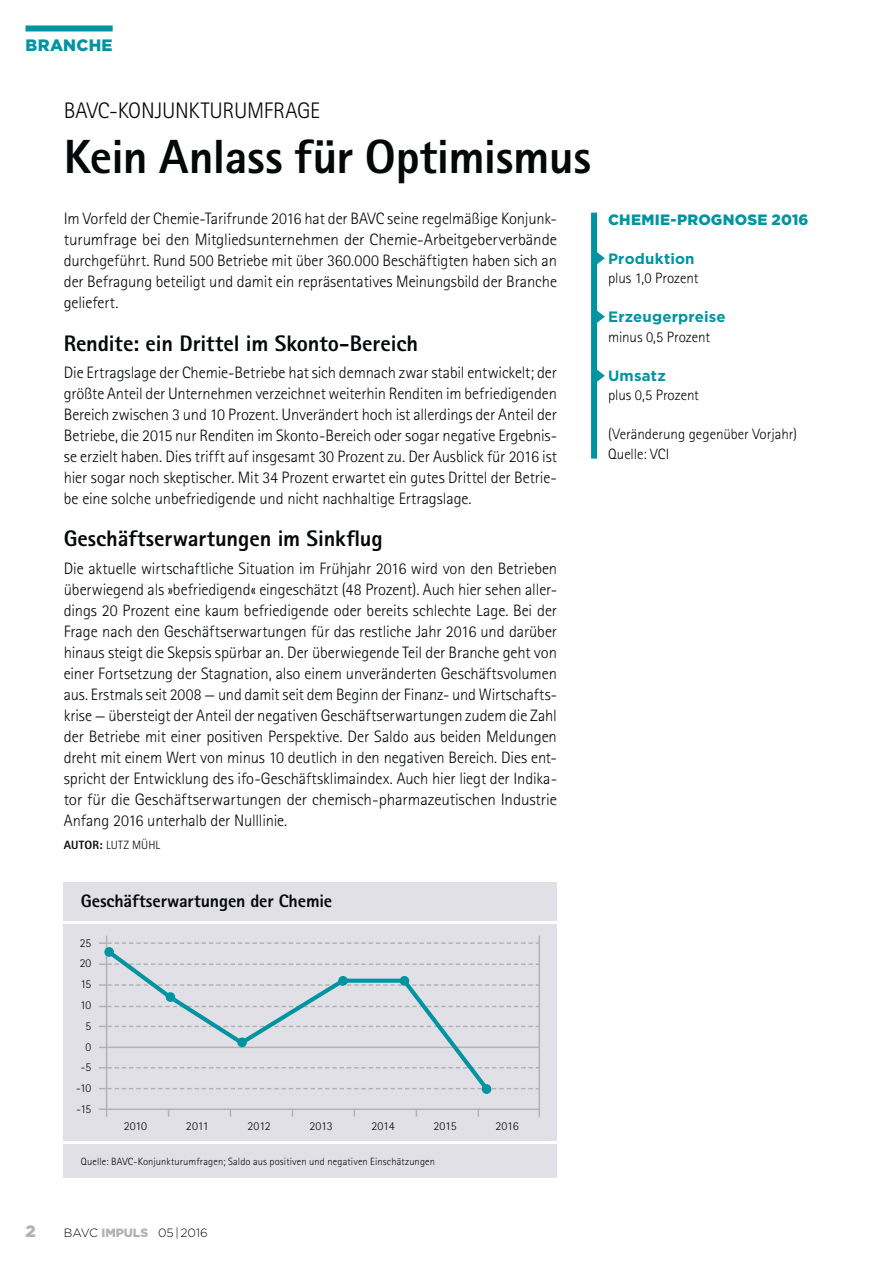
<style>
.page{position:relative;width:893px;height:1263px;background:#fff}
.page>*{position:absolute;margin:0;border:0;box-sizing:border-box;transform-origin:0 0}
.t1{font:800 48px "Rotis Sans Serif Std";letter-spacing:-.01em;color:#040809}
.t2{font:800 22.5px "Rotis Sans Serif Std";letter-spacing:-.005em;color:#040809}
.t3{font:300 22.5px "Rotis Sans Serif Std";letter-spacing:-.01em;color:#040809}
.t4{font:800 18px "Rotis Sans Serif Std";letter-spacing:-.005em;color:#040809}
.t5{font:300 16.5px/21px "Rotis Sans Serif Std";letter-spacing:-.005em;color:#040809;text-align:justify}
.t6{font:900 16.5px "Gotham";letter-spacing:.02em;color:#0094a0}
.t7{font:900 16.5px "Gotham";color:#b1b2b3}
.t8{font:300 15px/19.5px "Rotis Sans Serif Std";color:#040809}
.t9{font:700 15px "Gotham";letter-spacing:.01em;color:#0094a0}
.t10{font:900 15px "Gotham";letter-spacing:.015em;color:#0094a0}
.t11{font:300 12px/20.9px "Rotis Sans Serif Std";letter-spacing:-.02em;color:#040809;text-align:right}
.t12{font:300 12px "Gotham";color:#040809}
.t13{font:300 12px "Rotis Sans Serif Std";letter-spacing:.01em;color:#040809}
.t14{font:300 10.5px "Rotis Sans Serif Std";letter-spacing:.015em;color:#040809}
.s1{font-weight:800}
.s2{font-weight:900;color:#b1b2b3}
</style>
<div class="page">
<div style="left:26px;top:25px;width:87px;height:6px;background:#0094a0"></div>
<div style="left:591px;top:213px;width:6px;height:246px;background:#0094a0"></div>
<svg style="left:597px;top:251px;width:8px;height:15px"></svg>
<svg style="left:597px;top:309px;width:8px;height:15px"></svg>
<svg style="left:597px;top:368px;width:8px;height:15px"></svg>
<div style="left:64px;top:882px;width:493px;height:38px;background:#e1e0e7"></div>
<div style="left:64px;top:1145px;width:493px;height:33px;background:#e1e0e7"></div>
<div style="left:64px;top:924px;width:493px;height:216px;background:#e1e0e7"></div>
<hr style="left:106px;top:935px;width:1px;height:182px;background:#b1b2b3">
<hr style="left:107px;top:1108px;width:433px;height:2px;background:#b1b2b3">
<svg style="left:99px;top:1108px;width:7px;height:2px"></svg>
<svg style="left:99px;top:942px;width:440px;height:2px"></svg>
<svg style="left:99px;top:963px;width:440px;height:2px"></svg>
<svg style="left:99px;top:984px;width:440px;height:2px"></svg>
<svg style="left:99px;top:1006px;width:440px;height:1px"></svg>
<svg style="left:99px;top:1026px;width:440px;height:1px"></svg>
<hr style="left:107px;top:1047px;width:433px;height:1px;background:#b1b2b3">
<svg style="left:99px;top:1067px;width:440px;height:1px"></svg>
<svg style="left:99px;top:1088px;width:440px;height:1px"></svg>
<svg style="left:103px;top:946px;width:388px;height:147px"></svg>
<div style="left:104px;top:947px;width:10px;height:10px;background:#0094a0;border-radius:50%"></div>
<div style="left:166px;top:992px;width:9px;height:10px;background:#0094a0;border-radius:50%"></div>
<div style="left:237px;top:1037px;width:10px;height:10px;background:#0094a0;border-radius:50%"></div>
<div style="left:338px;top:976px;width:10px;height:10px;background:#0094a0;border-radius:50%"></div>
<div style="left:400px;top:976px;width:9px;height:10px;background:#0094a0;border-radius:50%"></div>
<div style="left:482px;top:1084px;width:9px;height:10px;background:#0094a0;border-radius:50%"></div>
<hr style="left:539px;top:935px;width:1px;height:182px;background:#b1b2b3">
<p class="t6" style="left:26px;top:39px;width:89px">BRANCHE</p>
<h2 class="t3" style="left:64px;top:102px;width:258px">BAVC-KONJUNKTURUMFRAGE</h2>
<h1 class="t1" style="left:64px;top:139px;width:529px">Kein Anlass für Optimismus</h1>
<p class="t5" style="left:64px;top:210px;width:495px">Im Vorfeld der Chemie-Tarifrunde 2016 hat der BAVC seine regelmäßige Konjunk&shy;turumfrage bei den Mitgliedsunternehmen der Chemie-Arbeitgeberverbände durchgeführt. Rund 500 Betriebe mit über 360.000 Beschäftigten haben sich an der Befragung beteiligt und damit ein repräsentatives Meinungsbild der Branche geliefert.</p>
<h2 class="t2" style="left:64px;top:334px;width:356px">Rendite: ein Drittel im Skonto-Bereich</h2>
<p class="t5" style="left:64px;top:363px;width:495px">Die Ertragslage der Chemie-Betriebe hat sich demnach zwar stabil entwickelt; der größte Anteil der Unternehmen verzeichnet weiterhin Renditen im befriedigenden Bereich zwischen 3 und 10 Prozent. Unverändert hoch ist allerdings der Anteil der Betriebe, die 2015 nur Renditen im Skonto-Bereich oder sogar negative Ergebnis&shy;se erzielt haben. Dies trifft auf insgesamt 30 Prozent zu. Der Ausblick für 2016 ist hier sogar noch skeptischer. Mit 34 Prozent erwartet ein gutes Drittel der Betrie&shy;be eine solche unbefriedigende und nicht nachhaltige Ertragslage.</p>
<h2 class="t2" style="left:64px;top:530px;width:321px">Geschäftserwartungen im Sinkflug</h2>
<p class="t5" style="left:64px;top:559px;width:495px">Die aktuelle wirtschaftliche Situation im Frühjahr 2016 wird von den Betrieben überwiegend als »befriedigend« eingeschätzt (48 Prozent). Auch hier sehen aller&shy;dings 20 Prozent eine kaum befriedigende oder bereits schlechte Lage. Bei der Frage nach den Geschäftserwartungen für das restliche Jahr 2016 und darüber hinaus steigt die Skepsis spürbar an. Der überwiegende Teil der Branche geht von einer Fortsetzung der Stagnation, also einem unveränderten Geschäftsvolumen aus. Erstmals seit 2008 — und damit seit dem Beginn der Finanz- und Wirtschafts&shy;krise — übersteigt der Anteil der negativen Geschäftserwartungen zudem die Zahl der Betriebe mit einer positiven Perspektive. Der Saldo aus beiden Meldungen dreht mit einem Wert von minus 10 deutlich in den negativen Bereich. Dies ent&shy;spricht der Entwicklung des ifo-Geschäftsklimaindex. Auch hier liegt der Indika&shy;tor für die Geschäftserwartungen der chemisch-pharmazeutischen Industrie Anfang 2016 unterhalb der Nulllinie.</p>
<p class="t13" style="left:64px;top:841px;width:98px"><span class="s1">AUTOR:</span> LUTZ MÜHL</p>
<p class="t4" style="left:81px;top:894px;width:253px">Geschäftserwartungen der Chemie</p>
<p class="t11" style="left:76px;top:933px;width:17px">25<br>20<br>15<br>10<br>5<br>0 -5 -10 -15</p>
<p class="t11" style="left:124px;top:1116px;width:25px">2010</p>
<p class="t11" style="left:186px;top:1116px;width:24px">2011</p>
<p class="t11" style="left:247px;top:1116px;width:25px">2012</p>
<p class="t11" style="left:309px;top:1116px;width:25px">2013</p>
<p class="t11" style="left:371px;top:1116px;width:25px">2014</p>
<p class="t11" style="left:433px;top:1116px;width:25px">2015</p>
<p class="t11" style="left:495px;top:1116px;width:25px">2016</p>
<p class="t14" style="left:81px;top:1157px;width:356px">Quelle: BAVC-Konjunkturumfragen; Saldo aus positiven und negativen Einschätzungen</p>
<p class="t10" style="left:608px;top:214px;width:202px">CHEMIE-PROGNOSE 2016</p>
<p class="t9" style="left:608px;top:252px;width:88px">Produktion</p>
<p class="t8" style="left:608px;top:270px;width:92px">plus 1,0 Prozent</p>
<p class="t9" style="left:608px;top:311px;width:119px">Erzeugerpreise</p>
<p class="t8" style="left:608px;top:328px;width:104px">minus 0,5 Prozent</p>
<p class="t9" style="left:608px;top:369px;width:59px">Umsatz</p>
<p class="t8" style="left:608px;top:387px;width:92px">plus 0,5 Prozent</p>
<p class="t8" style="left:608px;top:426px;width:190px">(Veränderung gegenüber Vorjahr)<br>Quelle: VCI</p>
<p class="t7" style="left:26px;top:1226px;width:12px">2</p>
<p class="t12" style="left:64px;top:1229px;width:146px">BAVC <span class="s2">IMPULS</span> 05-|-2016</p>
</div>
